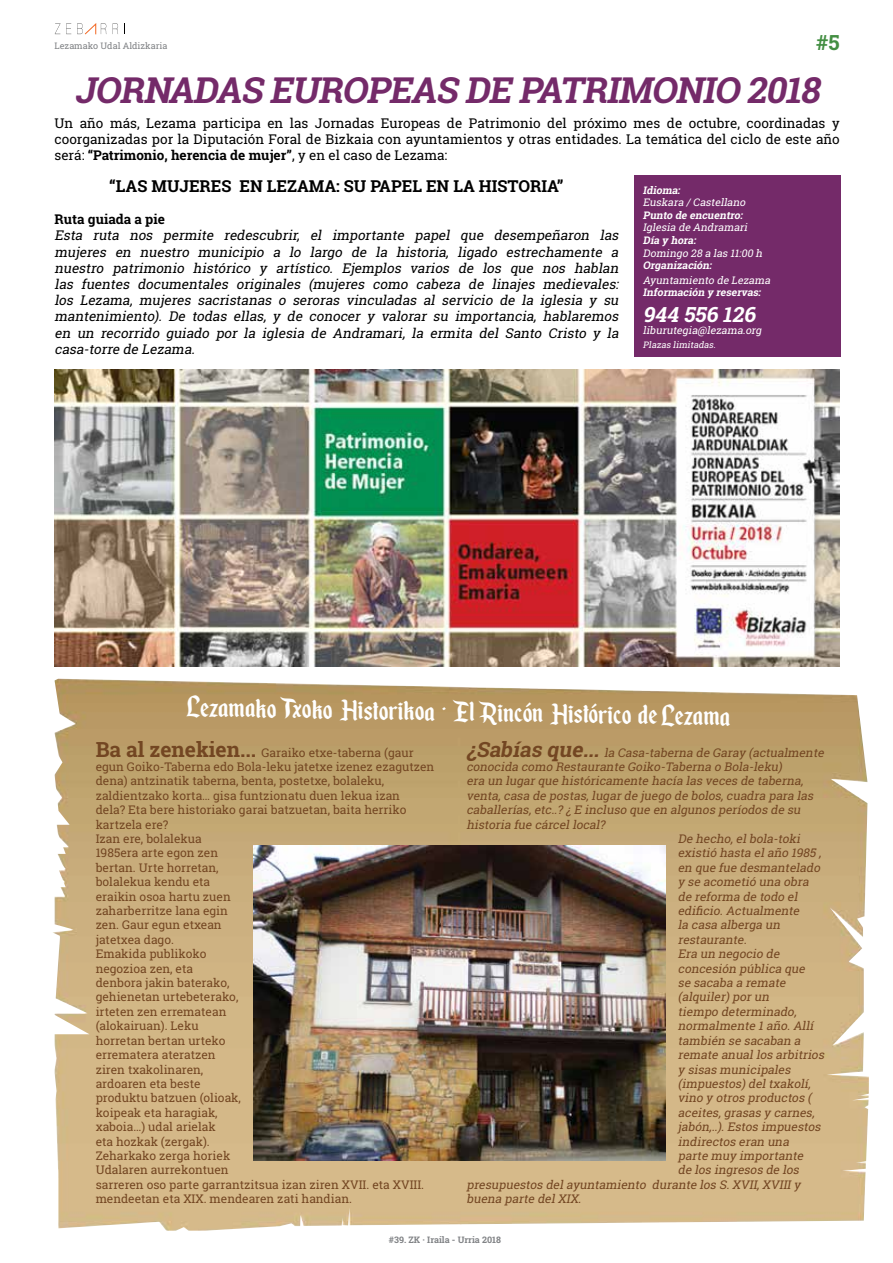
<style>
.page{position:relative;width:893px;height:1263px;background:#fff}
.page>*{position:absolute;margin:0;border:0;box-sizing:border-box;transform-origin:0 0}
.t1{font:italic 700 36px "Roboto Slab";color:#742a69}
.t2{font:33px "Enchanted Land";color:#fff}
.t3{font:italic 700 21px "Roboto Slab";color:#fff}
.t4{font:700 21px "Roboto Slab";color:#438e42}
.t5{font:700 16.5px "Roboto Slab";color:#000}
.t6{font:italic 13.5px/16.2px "Roboto Slab";color:#000;text-align:justify}
.t7{font:13.5px/16.2px "Roboto Slab";color:#000;text-align:justify}
.t8{font:700 13.5px "Roboto Slab";color:#000}
.t9{font:12px/14.4px "Roboto Slab";color:#734622}
.t10{font:italic 12px "Roboto Slab";color:#734622}
.t11{font:italic 10.5px "Roboto Slab";color:#fff}
.t12{font:italic 700 10.5px "Roboto Slab";color:#fff}
.t13{font:700 9px "Roboto Slab";color:#808285}
.t14{font:9px "Roboto Slab";color:#808285}
.t15{font:italic 9px "Roboto Slab";color:#fff}
.s1{font-weight:700}
.s2{font-weight:700;font-size:21px}
</style>
<div class="page">
<div style="left:634px;top:175px;width:206px;height:182px;background:#742a69"></div>
<svg style="left:55px;top:23px;width:5px;height:11px"></svg>
<svg style="left:66px;top:23px;width:5px;height:11px"></svg>
<svg style="left:113px;top:23px;width:5px;height:11px"></svg>
<svg style="left:77px;top:23px;width:29px;height:12px"></svg>
<img style="left:54px;top:369px;width:786px;height:297px">
<img style="left:53px;top:679px;width:408px;height:552px">
<img style="left:460px;top:687px;width:409px;height:537px">
<img style="left:254px;top:846px;width:411px;height:315px">
<p class="t14" style="left:54px;top:40px;width:114px">Lezamako Udal Aldizkaria</p>
<h3 class="t4" style="left:816px;top:28px;width:25px">#5</h3>
<h1 class="t1" style="left:75px;top:65px;width:755px">JORNADAS EUROPEAS DE PATRIMONIO 2018</h1>
<p class="t7" style="left:54px;top:115px;width:787px">Un año más, Lezama participa en las Jornadas Europeas de Patrimonio del próximo mes de octubre, coordinadas y coorganizadas por la Diputación Foral de Bizkaia con ayuntamientos y otras entidades. La temática del ciclo de este año será: <span class="s1">“Patrimonio, herencia de mujer”</span>, y en el caso de Lezama:</p>
<p class="t12" style="left:643px;top:183px;width:41px">Idioma:</p>
<p class="t11" style="left:643px;top:195px;width:106px">Euskara /Castellano</p>
<p class="t12" style="left:643px;top:208px;width:104px">Punto de encuentro:</p>
<p class="t11" style="left:643px;top:220px;width:108px">Iglesia de Andramari</p>
<p class="t12" style="left:643px;top:233px;width:57px">Día y hora:</p>
<p class="t11" style="left:643px;top:246px;width:124px">Domingo 28 a las 11:00 h</p>
<p class="t12" style="left:643px;top:258px;width:73px">Organización:</p>
<p class="t11" style="left:643px;top:273px;width:131px">Ayuntamiento de Lezama</p>
<p class="t12" style="left:643px;top:285px;width:122px">Información y reservas:</p>
<h3 class="t3" style="left:643px;top:299px;width:119px">944 556 126</h3>
<p class="t11" style="left:643px;top:323px;width:123px">liburutegia@lezama.org</p>
<p class="t15" style="left:643px;top:338px;width:76px">Plazas limitadas.</p>
<h3 class="t5" style="left:109px;top:175px;width:456px">“LAS MUJERES EN LEZAMA: SU PAPEL EN LA HISTORIA”</h3>
<p class="t8" style="left:54px;top:210px;width:112px">Ruta guiada a pie</p>
<p class="t6" style="left:54px;top:227px;width:569px">Esta ruta nos permite redescubrir, el importante papel que desempeñaron las mujeres en nuestro municipio a lo largo de la historia, ligado estrechamente a nuestro patrimonio histórico y artístico. Ejemplos varios de los que nos hablan las fuentes documentales originales (mujeres como cabeza de linajes medievales: los Lezama, mujeres sacristanas o seroras vinculadas al servicio de la iglesia y su mantenimiento). De todas ellas, y de conocer y valorar su importancia, hablaremos en un recorrido guiado por la iglesia de Andramari, la ermita del Santo Cristo y la casa-torre de Lezama.</p>
<h2 class="t2" style="left:187px;top:688px;width:546px;rotate:1deg">Lezamako Txoko Historikoa · El Rincón Histórico de Lezama</h2>
<p class="t10" style="left:466px;top:744px;width:362px"><span class="s2">¿Sabías que...</span> la Casa-taberna de Garay (actualmente</p>
<p class="t10" style="left:466px;top:758px;width:320px">conocida como Restaurante Goiko-Taberna o Bola-leku)</p>
<p class="t10" style="left:466px;top:773px;width:341px">era un lugarque históricamente hacía las veces de taberna,</p>
<p class="t10" style="left:466px;top:787px;width:351px">venta,casa de postas,lugarde juego de bolos,cuadra para las</p>
<p class="t10" style="left:466px;top:802px;width:338px">caballerías,etc..? ¿E incluso que en algunos períodos de su</p>
<p class="t10" style="left:466px;top:816px;width:143px">historia fue cárcellocal?</p>
<p class="t10" style="left:678px;top:830px;width:126px">De hecho,elbola-toki</p>
<p class="t10" style="left:678px;top:845px;width:148px">existió hasta elaño 1985 ,</p>
<p class="t10" style="left:678px;top:859px;width:147px">en que fue desmantelado</p>
<p class="t10" style="left:678px;top:874px;width:135px">y se acometió una obra</p>
<p class="t10" style="left:678px;top:888px;width:124px">de reforma de todo el</p>
<p class="t10" style="left:678px;top:902px;width:126px">edificio.Actualmente</p>
<p class="t10" style="left:678px;top:917px;width:107px">la casa alberga un</p>
<p class="t10" style="left:678px;top:931px;width:73px">restaurante.</p>
<p class="t10" style="left:678px;top:946px;width:106px">Era un negocio de</p>
<p class="t10" style="left:678px;top:960px;width:131px">concesión pública que</p>
<p class="t10" style="left:678px;top:974px;width:112px">se sacaba a remate</p>
<p class="t10" style="left:678px;top:989px;width:96px">(alquiler)porun</p>
<p class="t10" style="left:678px;top:1003px;width:123px">tiempo determinado,</p>
<p class="t10" style="left:678px;top:1018px;width:140px">normalmente 1año.Allí</p>
<p class="t10" style="left:678px;top:1032px;width:127px">también se sacaban a</p>
<p class="t10" style="left:678px;top:1046px;width:151px">remate anuallos arbitrios</p>
<p class="t10" style="left:678px;top:1061px;width:117px">y sisas municipales</p>
<p class="t10" style="left:678px;top:1075px;width:137px">(impuestos)deltxakolí,</p>
<p class="t10" style="left:678px;top:1090px;width:138px">vino y otros productos (</p>
<p class="t10" style="left:678px;top:1104px;width:141px">aceites,grasas y carnes,</p>
<p class="t10" style="left:678px;top:1118px;width:147px">jabón,..).Estos impuestos</p>
<p class="t10" style="left:678px;top:1133px;width:115px">indirectos eran una</p>
<p class="t10" style="left:678px;top:1147px;width:130px">parte muy importante</p>
<p class="t10" style="left:678px;top:1162px;width:125px">de los ingresos de los</p>
<p class="t10" style="left:466px;top:1176px;width:338px">presupuestos delayuntamiento durante los S.XVII,XVIIIy</p>
<p class="t10" style="left:466px;top:1190px;width:119px">buena parte delXIX.</p>
<p class="t9" style="left:96px;top:745px;width:340px"><span class="s2">Ba al zenekien...</span> Garaiko etxe-taberna (gaur egun Goiko-Taberna edo Bola-leku jatetxe izenez ezagutzen dena) antzinatik taberna, benta, postetxe, bolaleku, zaldientzako korta… gisa funtzionatu duen lekua izan<br>dela? Eta bere historiako garai batzuetan, baita herriko kartzela ere?<br>Izan ere, bolalekua<br>1985era arte egon zen<br>bertan. Urte horretan,<br>bolalekua kendu eta<br>eraikin osoa hartu zuen<br>zaharberritze lana egin<br>zen. Gaur egun etxean<br>jatetxea dago.<br>Emakida publikoko<br>negozioa zen, eta<br>denbora jakin baterako,<br>gehienetan urtebeterako,<br>irteten zen errematean<br>(alokairuan). Leku<br>horretan bertan urteko<br>errematera ateratzen<br>ziren txakolinaren,<br>ardoaren eta beste<br>produktu batzuen (olioak,<br>koipeak eta haragiak,<br>xaboia…) udal arielak<br>eta hozkak (zergak).<br>Zeharkako zerga horiek<br>Udalaren aurrekontuen<br>sarreren oso parte garrantzitsua izan ziren XVII. eta XVIII. mendeetan eta XIX. mendearen zati handian.</p>
<p class="t13" style="left:389px;top:1233px;width:114px">#39. ZK · Iraila - Urria 2018</p>
</div>
